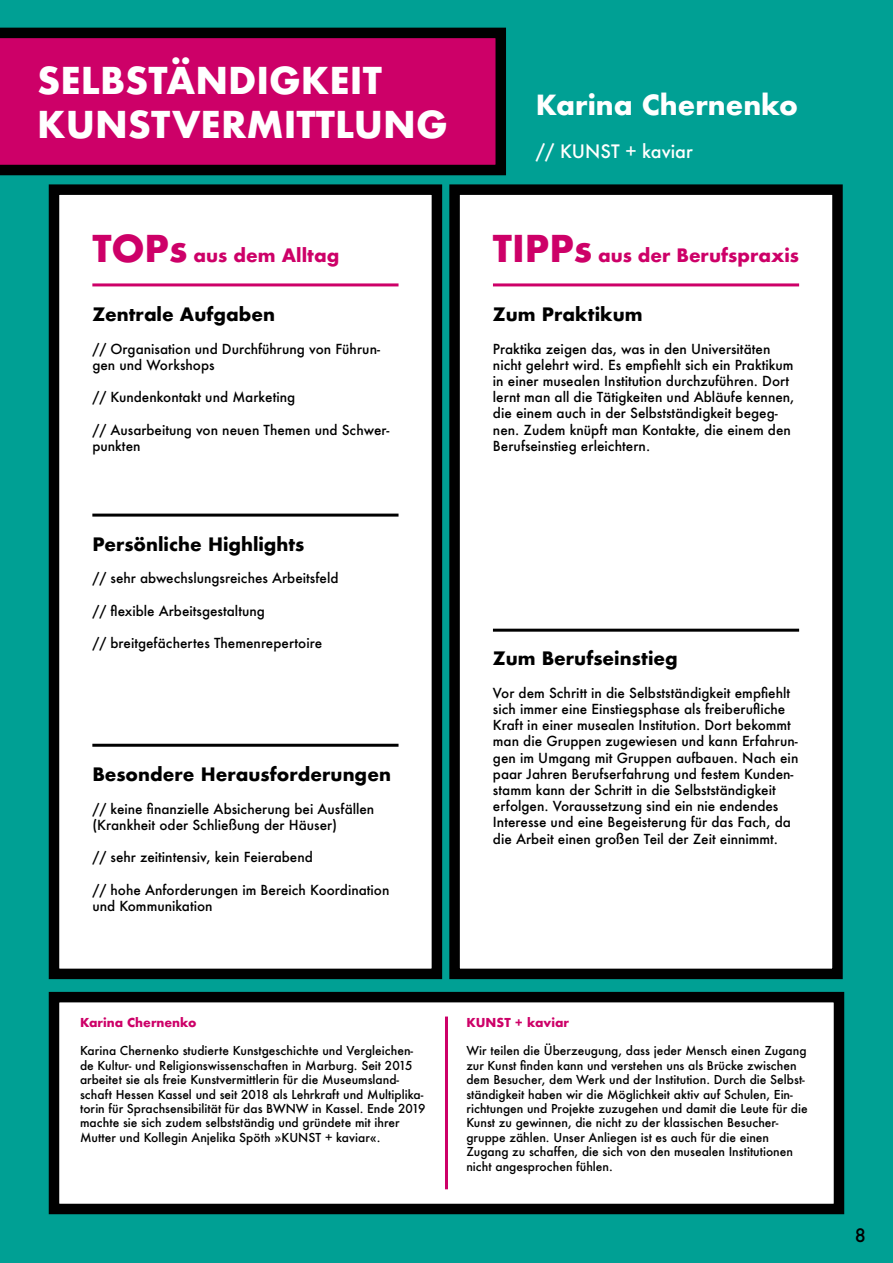
<style>
.page{position:relative;width:893px;height:1263px;background:#00a094}
.page>*{position:absolute;margin:0;border:0;box-sizing:border-box;transform-origin:0 0}
.t1{font:700 36px/43.2px "Futura";color:#fff}
.t2{font:700 27px "Futura";color:#fff}
.t3{font:700 18px "Futura";color:#000}
.t4{font:700 18px "Futura";color:#cd0068}
.t5{font:500 18px "Futura";color:#fff}
.t6{font:500 18px "Futura";color:#000}
.t7{font:500 13.5px/16.2px "Futura";color:#000}
.t8{font:500 12px/14.4px "Futura";color:#000}
.t9{font:700 12px "Futura";color:#cd0068}
.s1{font-size:36px}
</style>
<div class="page">
<svg style="left:0;top:28px;width:506px;height:147px;background:#ad0057"></svg>
<div style="left:54px;top:190px;width:383px;height:784px;background:#fff"></div>
<div style="left:49px;top:184px;width:393px;height:795px;border:10px solid #000"></div>
<div style="left:455px;top:190px;width:382px;height:784px;background:#fff"></div>
<div style="left:449px;top:184px;width:394px;height:795px;border:10px solid #000"></div>
<div style="left:54px;top:997px;width:785px;height:212px;background:#fff"></div>
<div style="left:49px;top:992px;width:795px;height:222px;border:10px solid #000"></div>
<hr style="left:92px;top:283px;width:307px;height:3px;background:#cd0068">
<hr style="left:92px;top:514px;width:307px;height:3px;background:#000">
<hr style="left:92px;top:744px;width:307px;height:3px;background:#000">
<hr style="left:493px;top:283px;width:306px;height:3px;background:#cd0068">
<hr style="left:493px;top:629px;width:306px;height:3px;background:#000">
<hr style="left:445px;top:1016px;width:3px;height:173px;background:#cd0068">
<p class="t1" style="left:37px;top:59px;width:412px">SELBSTÄNDIGKEIT<br>KUNSTVERMITTLUNG</p>
<p class="t2" style="left:536px;top:86px;width:264px">Karina Chernenko</p>
<p class="t5" style="left:536px;top:139px;width:158px">// KUNST + kaviar</p>
<p class="t4" style="left:92px;top:242px;width:248px"><span class="s1">TOPs</span> aus dem Alltag</p>
<p class="t4" style="left:493px;top:242px;width:308px"><span class="s1">TIPPs</span> aus der Berufspraxis</p>
<p class="t3" style="left:92px;top:301px;width:184px">Zentrale Aufgaben</p>
<p class="t7" style="left:92px;top:340px;width:289px">// Organisation und Durchführung von Führun&shy;gen und Workshops</p>
<p class="t7" style="left:92px;top:389px;width:204px">// Kundenkontakt und Marketing</p>
<p class="t7" style="left:92px;top:421px;width:298px">// Ausarbeitung von neuen Themen und Schwer&shy;punkten</p>
<p class="t3" style="left:92px;top:531px;width:214px">Persönliche Highlights</p>
<p class="t7" style="left:92px;top:570px;width:248px">// sehr abwechslungsreiches Arbeitsfeld</p>
<p class="t7" style="left:92px;top:602px;width:174px">// flexible Arbeitsgestaltung</p>
<p class="t7" style="left:92px;top:635px;width:231px">// breitgefächertes Themenrepertoire</p>
<p class="t3" style="left:92px;top:761px;width:300px">Besondere Herausforderungen</p>
<p class="t7" style="left:92px;top:800px;width:283px">// keine finanzielle Absicherung bei Ausfällen (Krankheit oder Schließung der Häuser)</p>
<p class="t7" style="left:92px;top:849px;width:222px">// sehr zeitintensiv, kein Feierabend</p>
<p class="t7" style="left:92px;top:881px;width:299px">// hohe Anforderungen im Bereich Koordination und Kommunikation</p>
<p class="t3" style="left:493px;top:301px;width:151px">Zum Praktikum</p>
<p class="t7" style="left:493px;top:340px;width:303px">Praktika zeigen das, was in den Universitäten nicht gelehrt wird. Es empfiehlt sich ein Praktikum in einer musealen Institution durchzuführen. Dort lernt man all die Tätigkeiten und Abläufe kennen, die einem auch in der Selbstständigkeit begeg&shy;nen. Zudem knüpft man Kontakte, die einem den Berufseinstieg erleichtern.</p>
<p class="t3" style="left:493px;top:645px;width:186px">Zum Berufseinstieg</p>
<p class="t7" style="left:493px;top:684px;width:307px">Vor dem Schritt in die Selbstständigkeit empfiehlt sich immer eine Einstiegsphase als freiberufliche Kraft in einer musealen Institution. Dort bekommt man die Gruppen zugewiesen und kann Erfahrun&shy;gen im Umgang mit Gruppen aufbauen. Nach ein paar Jahren Berufserfahrung und festem Kunden&shy;stamm kann der Schritt in die Selbstständigkeit erfolgen. Voraussetzung sind ein nie endendes Interesse und eine Begeisterung für das Fach, da die Arbeit einen großen Teil der Zeit einnimmt.</p>
<p class="t9" style="left:80px;top:1013px;width:118px">Karina Chernenko</p>
<p class="t8" style="left:80px;top:1043px;width:347px">Karina Chernenko studierte Kunstgeschichte und Vergleichen&shy;de Kultur- und Religionswissenschaften in Marburg. Seit 2015 arbeitet sie als freie Kunstvermittlerin für die Museumsland&shy;schaft Hessen Kassel und seit 2018 als Lehrkraft und Multiplika&shy;torin für Sprachsensibilität für das BWNW in Kassel. Ende 2019 machte sie sich zudem selbstständig und gründete mit ihrer Mutter und Kollegin Anjelika Spöth »KUNST + kaviar«.</p>
<p class="t9" style="left:466px;top:1013px;width:104px">KUNST + kaviar</p>
<p class="t8" style="left:466px;top:1043px;width:342px">Wir teilen die Überzeugung, dass jeder Mensch einen Zugang zur Kunst finden kann und verstehen uns als Brücke zwischen dem Besucher, dem Werk und der Institution. Durch die Selbst-</p>
<p class="t8" style="left:466px;top:1087px;width:343px">ständigkeit haben wir die Möglichkeit aktiv auf Schulen, Ein&shy;richtungen und Projekte zuzugehen und damit die Leute für die<br>Kunst zu gewinnen, die nicht zu der klassischen Besucher-</p>
<p class="t8" style="left:466px;top:1130px;width:304px">gruppe zählen. Unser Anliegen ist es auch für die einen</p>
<p class="t8" style="left:466px;top:1144px;width:328px">Zugang zu schaffen, die sich von den musealen Institutionen nicht angesprochen fühlen.</p>
<h3 class="t6" style="left:855px;top:1223px;width:13px">8</h3>
</div>
